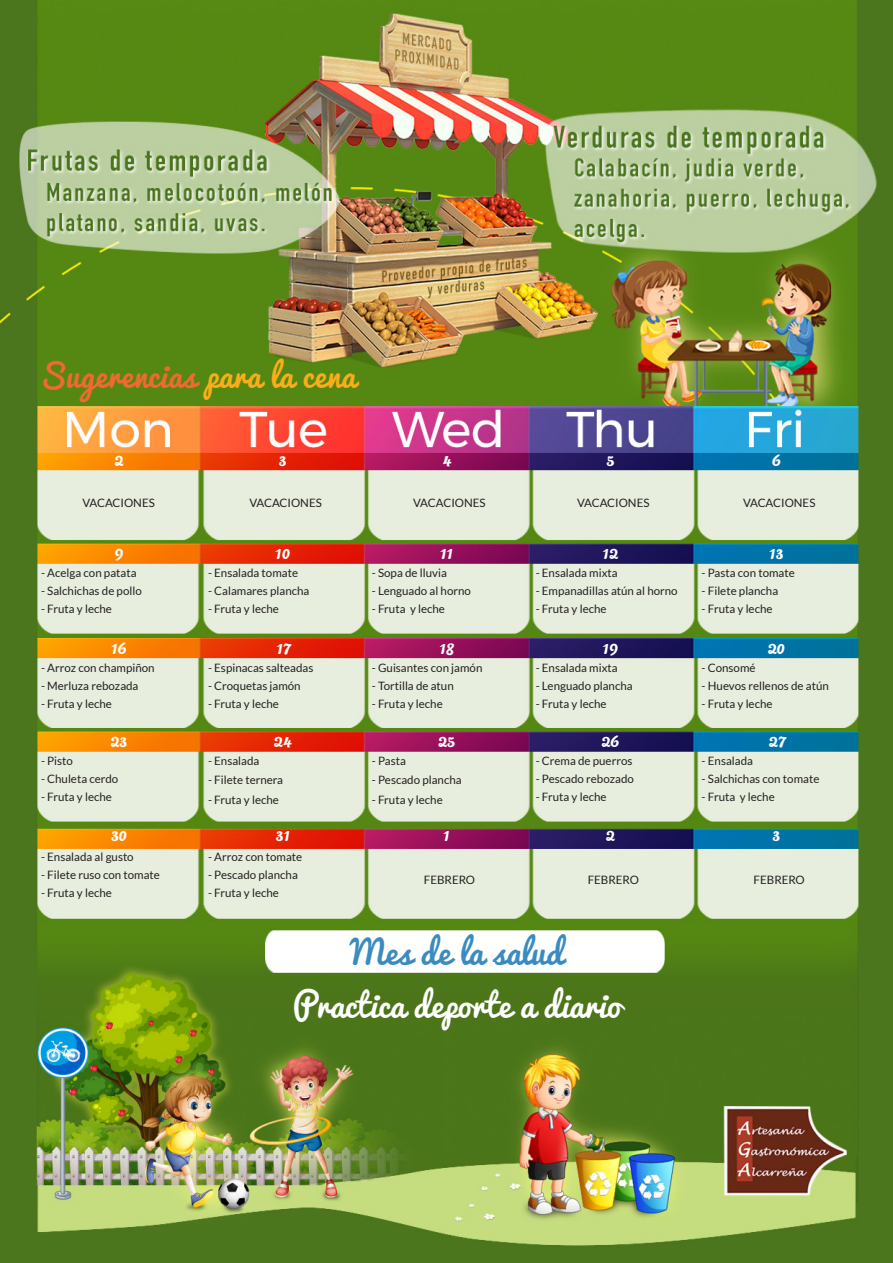
<style>
.page{position:relative;width:893px;height:1263px;background:#fff}
.page>*{position:absolute;margin:0;border:0;box-sizing:border-box;transform-origin:0 0}
.t1{font:33px "Pacifico";color:#fff}
.t2{font:33px "Pacifico";color:#3a8bc0}
.t3{font:31.5px "Pacifico";letter-spacing:.01em;color:#f16930}
.t4{font:19.5px "Pacifico";color:#fff}
.lipidos{font:11.55px "Lato";color:#231f20}
.s1{color:#faad19}
</style>
<div class="page">
<img style="left:0;top:0;width:893px;height:1263px">
<p class="t3" style="left:39px;top:359px;width:318px">Sugerencias <span class="s1">para la cena</span></p>
<p class="t4" style="left:115px;top:448px;width:10px">2</p>
<p class="t4" style="left:279px;top:448px;width:9px">3</p>
<p class="t4" style="left:442px;top:448px;width:10px">4</p>
<p class="t4" style="left:607px;top:448px;width:9px">5</p>
<p class="t4" style="left:772px;top:448px;width:10px">6</p>
<p class="lipidos" style="left:82px;top:496px;width:74px">VACACIONES</p>
<p class="lipidos" style="left:249px;top:496px;width:74px">VACACIONES</p>
<p class="lipidos" style="left:413px;top:496px;width:74px">VACACIONES</p>
<p class="lipidos" style="left:577px;top:496px;width:74px">VACACIONES</p>
<p class="lipidos" style="left:743px;top:496px;width:74px">VACACIONES</p>
<p class="t4" style="left:115px;top:541px;width:10px">9</p>
<p class="t4" style="left:276px;top:541px;width:16px">10</p>
<p class="t4" style="left:440px;top:541px;width:14px">11</p>
<p class="t4" style="left:603px;top:541px;width:17px">12</p>
<p class="t4" style="left:769px;top:541px;width:16px">13</p>
<p class="lipidos" style="left:41px;top:566px;width:97px">- Acelga con patata</p>
<p class="lipidos" style="left:41px;top:584px;width:102px">- Salchichas de pollo</p>
<p class="lipidos" style="left:41px;top:602px;width:72px">- Fruta y leche</p>
<p class="lipidos" style="left:208px;top:566px;width:92px">- Ensalada tomate</p>
<p class="lipidos" style="left:208px;top:584px;width:103px">- Calamares plancha</p>
<p class="lipidos" style="left:208px;top:602px;width:72px">- Fruta y leche</p>
<p class="lipidos" style="left:372px;top:566px;width:77px">- Sopa de lluvia</p>
<p class="lipidos" style="left:372px;top:584px;width:101px">- Lenguado al horno</p>
<p class="lipidos" style="left:372px;top:602px;width:75px">- Fruta y leche</p>
<p class="lipidos" style="left:536px;top:566px;width:84px">- Ensalada mixta</p>
<p class="lipidos" style="left:536px;top:584px;width:143px">- Empanadillas atún al horno</p>
<p class="lipidos" style="left:536px;top:602px;width:72px">- Fruta y leche</p>
<p class="lipidos" style="left:702px;top:566px;width:95px">- Pasta con tomate</p>
<p class="lipidos" style="left:702px;top:584px;width:78px">- Filete plancha</p>
<p class="lipidos" style="left:702px;top:602px;width:72px">- Fruta y leche</p>
<p class="t4" style="left:111px;top:635px;width:17px">16</p>
<p class="t4" style="left:277px;top:635px;width:14px">17</p>
<p class="t4" style="left:440px;top:635px;width:16px">18</p>
<p class="t4" style="left:603px;top:635px;width:17px">19</p>
<p class="t4" style="left:768px;top:635px;width:19px">20</p>
<p class="lipidos" style="left:41px;top:661px;width:115px">- Arroz con champiñon</p>
<p class="lipidos" style="left:41px;top:679px;width:99px">- Merluza rebozada</p>
<p class="lipidos" style="left:41px;top:697px;width:72px">- Fruta y leche</p>
<p class="lipidos" style="left:208px;top:661px;width:107px">- Espinacas salteadas</p>
<p class="lipidos" style="left:208px;top:679px;width:94px">- Croquetas jamón</p>
<p class="lipidos" style="left:208px;top:697px;width:72px">- Fruta y leche</p>
<p class="lipidos" style="left:372px;top:661px;width:112px">- Guisantes con jamón</p>
<p class="lipidos" style="left:372px;top:679px;width:83px">- Tortilla de atun</p>
<p class="lipidos" style="left:372px;top:697px;width:72px">- Fruta y leche</p>
<p class="lipidos" style="left:536px;top:661px;width:84px">- Ensalada mixta</p>
<p class="lipidos" style="left:536px;top:679px;width:99px">- Lenguado plancha</p>
<p class="lipidos" style="left:536px;top:697px;width:72px">- Fruta y leche</p>
<p class="lipidos" style="left:702px;top:661px;width:55px">- Consomé</p>
<p class="lipidos" style="left:702px;top:679px;width:129px">- Huevos rellenos de atún</p>
<p class="lipidos" style="left:702px;top:697px;width:72px">- Fruta y leche</p>
<p class="t4" style="left:111px;top:729px;width:18px">23</p>
<p class="t4" style="left:274px;top:729px;width:19px">24</p>
<p class="t4" style="left:438px;top:729px;width:18px">25</p>
<p class="t4" style="left:602px;top:729px;width:19px">26</p>
<p class="t4" style="left:769px;top:729px;width:16px">27</p>
<p class="lipidos" style="left:41px;top:754px;width:33px">- Pisto</p>
<p class="lipidos" style="left:41px;top:772px;width:79px">- Chuleta cerdo</p>
<p class="lipidos" style="left:41px;top:790px;width:72px">- Fruta y leche</p>
<p class="lipidos" style="left:208px;top:754px;width:53px">- Ensalada</p>
<p class="lipidos" style="left:208px;top:774px;width:77px">- Filete ternera</p>
<p class="lipidos" style="left:208px;top:793px;width:72px">- Fruta y leche</p>
<p class="lipidos" style="left:372px;top:754px;width:36px">- Pasta</p>
<p class="lipidos" style="left:372px;top:774px;width:91px">- Pescado plancha</p>
<p class="lipidos" style="left:372px;top:793px;width:72px">- Fruta y leche</p>
<p class="lipidos" style="left:536px;top:754px;width:98px">- Crema de puerros</p>
<p class="lipidos" style="left:536px;top:772px;width:100px">- Pescado rebozado</p>
<p class="lipidos" style="left:536px;top:790px;width:72px">- Fruta y leche</p>
<p class="t4" style="left:111px;top:823px;width:18px">30</p>
<p class="t4" style="left:276px;top:823px;width:16px">31</p>
<p class="t4" style="left:444px;top:823px;width:8px">1</p>
<p class="t4" style="left:606px;top:823px;width:10px">2</p>
<p class="lipidos" style="left:702px;top:754px;width:53px">- Ensalada</p>
<p class="lipidos" style="left:702px;top:772px;width:119px">- Salchichas con tomate</p>
<p class="lipidos" style="left:702px;top:790px;width:75px">- Fruta y leche</p>
<p class="t4" style="left:773px;top:823px;width:9px">3</p>
<p class="lipidos" style="left:41px;top:850px;width:94px">- Ensalada al gusto</p>
<p class="lipidos" style="left:41px;top:868px;width:120px">- Filete ruso con tomate</p>
<p class="lipidos" style="left:41px;top:886px;width:72px">- Fruta y leche</p>
<p class="lipidos" style="left:208px;top:850px;width:96px">- Arroz con tomate</p>
<p class="lipidos" style="left:208px;top:868px;width:91px">- Pescado plancha</p>
<p class="lipidos" style="left:208px;top:886px;width:72px">- Fruta y leche</p>
<p class="lipidos" style="left:424px;top:873px;width:53px">FEBRERO</p>
<p class="lipidos" style="left:588px;top:873px;width:53px">FEBRERO</p>
<p class="lipidos" style="left:754px;top:873px;width:53px">FEBRERO</p>
<p class="t2" style="left:351px;top:934px;width:215px">Mes de la salud</p>
<p class="t1" style="left:293px;top:987px;width:330px">Practica deporte a diario</p>
</div>
